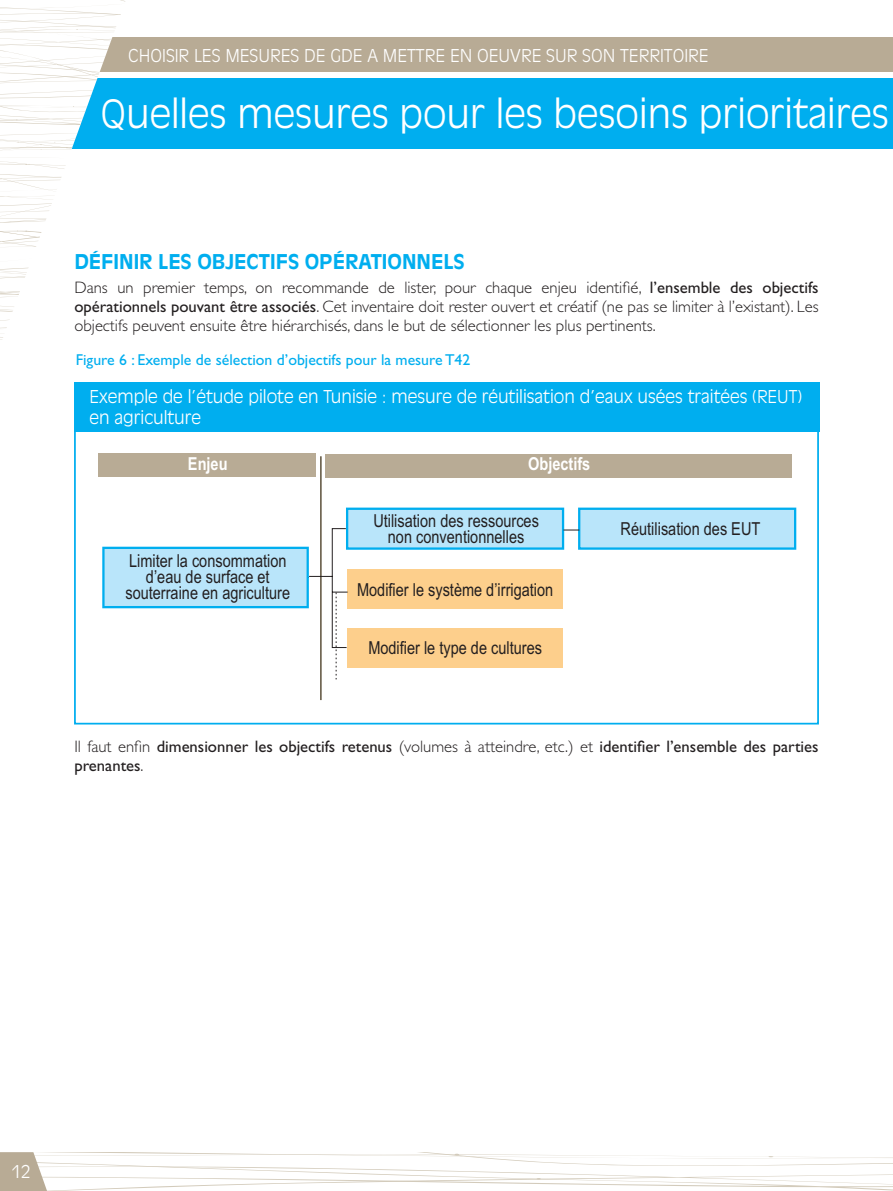
<style>
.page{position:relative;width:893px;height:1191px;background:#fff}
.page>*{position:absolute;margin:0;border:0;box-sizing:border-box;transform-origin:0 0}
.t1{font:300 38.5px "Antique Olive Std";color:#fff}
.t2{font:700 20.12px "Antique Olive Std";color:#00aeef}
.t3{font:17.85px/16.3px "Arial Narrow";color:#231f20;text-align:center}
.t4{font:700 17.85px "Arial Narrow";color:#fff}
.t5{font:300 17.5px/21px "Antique Olive Std";color:#fff}
.t6{font:300 16.62px/19.2px "Gill Sans Std";color:#231f20;text-align:justify}
.t7{font:16.62px/19.2px "Gill Sans Std";color:#231f20}
.t8{font:15.75px "Gill Sans Std";color:#00aeef}
.s1{font-weight:400}
.s2{font-weight:300}
</style>
<div class="page">
<svg style="left:0;top:1152px;width:893px;height:39px"></svg>
<div style="left:0;top:78px;width:893px;height:71px;background:#00aeef"></div>
<div style="left:86px;top:37px;width:807px;height:35px;background:#b8ab95"></div>
<svg style="left:0;top:0;width:125px;height:340px"></svg>
<svg style="left:40px;top:144px;width:2px;height:6px"></svg>
<svg style="left:55px;top:255px;width:7px;height:2px"></svg>
<div style="left:74px;top:382px;width:745px;height:50px;background:#00aeef"></div>
<div style="left:99px;top:453px;width:217px;height:24px;background:#b8ab95"></div>
<div style="left:326px;top:453px;width:466px;height:24px;background:#b8ab95"></div>
<div style="left:103px;top:548px;width:205px;height:59px;background:#b9e5fa"></div>
<div style="left:102px;top:547px;width:207px;height:61px;border:2px solid #00aeef"></div>
<div style="left:347px;top:509px;width:216px;height:39px;background:#b9e5fa"></div>
<div style="left:346px;top:507px;width:218px;height:43px;border:2px solid #00aeef"></div>
<div style="left:579px;top:509px;width:216px;height:39px;background:#b9e5fa"></div>
<div style="left:578px;top:507px;width:218px;height:43px;border:2px solid #00aeef"></div>
<hr style="left:320px;top:456px;width:2px;height:244px;background:#685d49">
<svg style="left:308px;top:528px;width:272px;height:151px"></svg>
<p class="t5" style="left:128px;top:46px;width:582px">CHOISIR LES MESURES DE GDE A METTrE EN OEUVRE SUR SON TERRITOIRE</p>
<h1 class="t1" style="left:100px;top:91px;width:790px">Quelles mesures pour les besoins prioritaires</h1>
<p class="t2" style="left:74px;top:249px;width:392px">DÉFINIR LES OBJECTIFS OPÉRATIONNELS</p>
<p class="t6" style="left:74px;top:278px;width:746px">Dans un premier temps, on recommande de lister, pour chaque enjeu identifié, <span class="s1">l’ensemble des objectifs opérationnels pouvant être associés</span>. Cet inventaire doit rester ouvert et créatif (ne pas se limiter à l’existant). Les objectifs peuvent ensuite être hiérarchisés, dans le but de sélectionner les plus pertinents.</p>
<p class="t8" style="left:76px;top:350px;width:396px">Figure 6 : Exemple de sélection d’objectifs pour la mesure T42</p>
<p class="t5" style="left:90px;top:386px;width:714px">Exemple de l’étude pilote en Tunisie : mesure de réutilisation d’eaux usées traitées (REUT) en agriculture</p>
<p class="t4" style="left:188px;top:457px;width:41px">Enjeu</p>
<p class="t4" style="left:528px;top:457px;width:64px">Objectifs</p>
<p class="t3" style="left:125px;top:554px;width:166px">Limiter la consommation d’eau de surface et souterraine en agriculture</p>
<p class="t3" style="left:373px;top:514px;width:167px">Utilisation des ressources non conventionnelles</p>
<p class="t3" style="left:621px;top:522px;width:141px">Réutilisation des EUT</p>
<p class="t3" style="left:357px;top:583px;width:198px">Modifier le système d’irrigation</p>
<p class="t3" style="left:368px;top:641px;width:175px">Modifier le type de cultures</p>
<p class="t7" style="left:74px;top:736px;width:746px"><span class="s2">Il faut enfin</span> dimensionner les objectifs retenus <span class="s2">(volumes à atteindre, etc.) et</span> identifier l’ensemble des parties prenantes<span class="s2">.</span></p>
<p class="t5" style="left:11px;top:1161px;width:21px">12</p>
</div>
